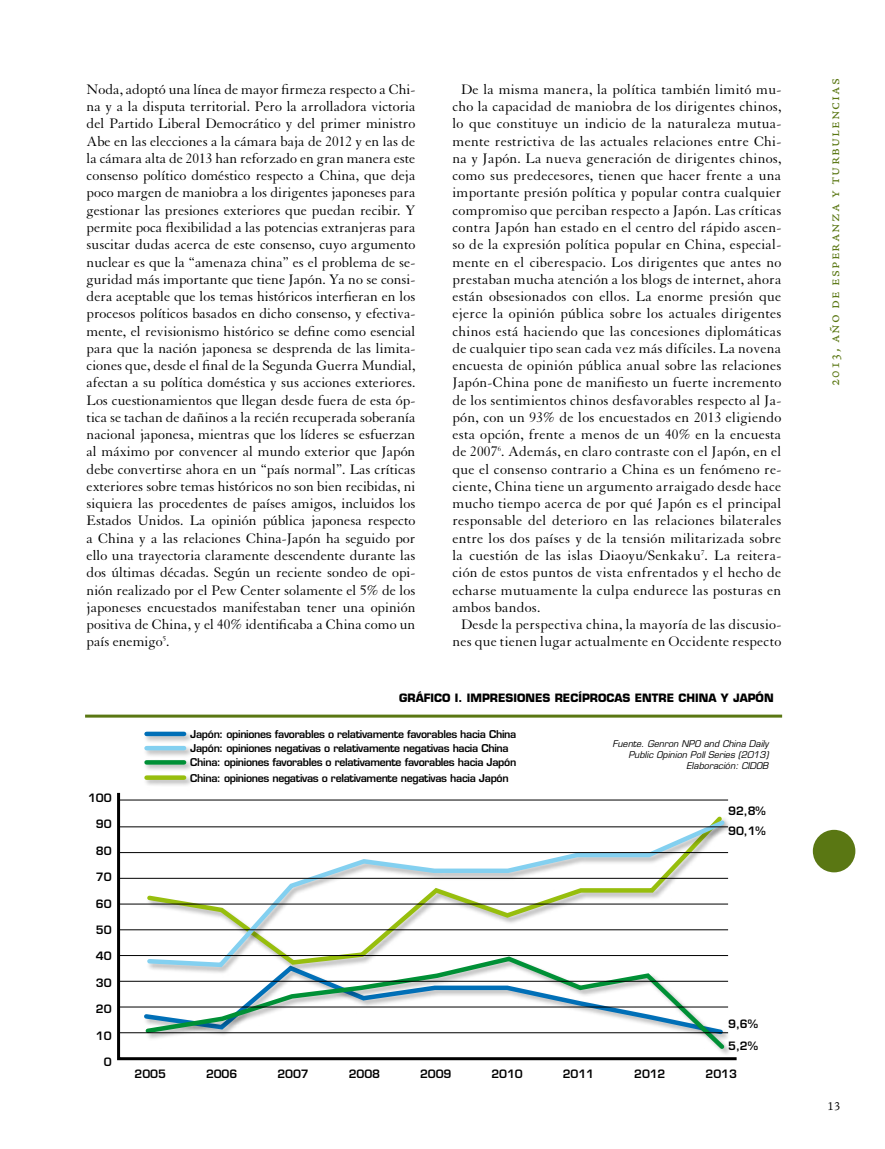
<style>
.page{position:relative;width:885px;height:1149px;background:#fff}
.page>*{position:absolute;margin:0;border:0;box-sizing:border-box;transform-origin:0 0}
.t1{font:15px/17.2px "Granjon";letter-spacing:.015em;color:#000;text-align:justify}
.t2{font:15px "Adobe Jenson Pro Lt Capt";letter-spacing:.07em;color:#5a7713}
.t3{font:12px "Adobe Jenson Pro Lt Capt";color:#000}
.t4{font:600 11.25px/20.5px "Eurostile";letter-spacing:-.01em;color:#000}
.t5{font:700 11.25px "Eurostile";color:#000}
.t6{font:600 10.5px/14.2px "Eurostile";letter-spacing:-.03em;color:#000}
.t7{font:italic 9px/10.8px "Eurostile";color:#000;text-align:right}
</style>
<div class="page">
<div style="left:812px;top:829px;width:43px;height:43px;background:#5a7713;border-radius:50%"></div>
<hr style="left:85px;top:714px;width:697px;height:3px;background:#5a7713">
<div style="left:143px;top:729px;width:57px;height:20px;background:#000;opacity:.3"></div>
<div style="left:146px;top:731px;width:38px;height:5px;background:#006fb7"></div>
<div style="left:143px;top:744px;width:57px;height:20px;background:#000;opacity:.3"></div>
<div style="left:146px;top:745px;width:38px;height:5px;background:#83d0f0"></div>
<div style="left:143px;top:758px;width:57px;height:20px;background:#000;opacity:.3"></div>
<svg style="left:146px;top:760px;width:38px;height:4px"></svg>
<div style="left:143px;top:773px;width:57px;height:20px;background:#000;opacity:.3"></div>
<svg style="left:146px;top:775px;width:38px;height:4px"></svg>
<svg style="left:117px;top:789px;width:620px;height:272px"></svg>
<p class="t1" style="left:87px;top:81px;width:330px">Noda, adoptó una línea de mayor firmeza respecto a Chi&shy;na y a la disputa territorial. Pero la arrolladora victoria del Partido Liberal Democrático y del primer ministro Abe en las elecciones a la cámara baja de 2012 y en las de la cámara alta de 2013 han reforzado en gran manera este consenso político doméstico respecto a China, que deja poco margen de maniobra a los dirigentes japoneses para gestionar las presiones exteriores que puedan recibir. Y permite poca flexibilidad a las potencias extranjeras para suscitar dudas acerca de este consenso, cuyo argumento nuclear es que la “amenaza china” es el problema de se&shy;guridad más importante que tiene Japón. Ya no se consi&shy;dera aceptable que los temas históricos interfieran en los procesos políticos basados en dicho consenso, y efectiva&shy;mente, el revisionismo histórico se define como esencial para que la nación japonesa se desprenda de las limita&shy;ciones que, desde el final de la Segunda Guerra Mundial, afectan a su política doméstica y sus acciones exteriores.<br>Los cuestionamientos que llegan desde fuera de esta óp&shy;tica se tachan de dañinos a la recién recuperada soberanía nacional japonesa, mientras que los líderes se esfuerzan al máximo por convencer al mundo exterior que Japón debe convertirse ahora en un “país normal”. Las críticas exteriores sobre temas históricos no son bien recibidas, ni siquiera las procedentes de países amigos, incluidos los Estados Unidos. La opinión pública japonesa respecto a China y a las relaciones China-Japón ha seguido por ello una trayectoria claramente descendente durante las dos últimas décadas. Según un reciente sondeo de opi&shy;nión realizado por el Pew Center solamente el 5% de los japoneses encuestados manifestaban tener una opinión positiva de China, y el 40% identificaba a China como un país enemigo<sup>5</sup>.</p>
<p class="t1" style="left:461px;top:81px;width:322px">De la misma manera, la política también limitó mu-</p>
<p class="t1" style="left:452px;top:98px;width:330px">cho la capacidad de maniobra de los dirigentes chinos,</p>
<p class="t1" style="left:452px;top:115px;width:330px">lo que constituye un indicio de la naturaleza mutua-</p>
<p class="t1" style="left:452px;top:133px;width:330px">mente restrictiva de las actuales relaciones entre Chi-</p>
<p class="t1" style="left:452px;top:150px;width:330px">na y Japón. La nueva generación de dirigentes chinos,</p>
<p class="t1" style="left:452px;top:167px;width:330px">como sus predecesores, tienen que hacer frente a una</p>
<p class="t1" style="left:452px;top:184px;width:330px">importante presión política y popular contra cualquier</p>
<p class="t1" style="left:452px;top:202px;width:330px">compromiso que perciban respecto a Japón. Las críticas</p>
<p class="t1" style="left:452px;top:219px;width:330px">contra Japón han estado en el centro del rápido ascen-</p>
<p class="t1" style="left:452px;top:236px;width:330px">so de la expresión política popular en China, especial-</p>
<p class="t1" style="left:452px;top:253px;width:330px">mente en el ciberespacio. Los dirigentes que antes no</p>
<p class="t1" style="left:452px;top:271px;width:330px">prestaban mucha atención a los blogs de internet, ahora</p>
<p class="t1" style="left:452px;top:288px;width:330px">están obsesionados con ellos. La enorme presión que</p>
<p class="t1" style="left:452px;top:305px;width:330px">ejerce la opinión pública sobre los actuales dirigentes</p>
<p class="t1" style="left:452px;top:322px;width:330px">chinos está haciendo que las concesiones diplomáticas</p>
<p class="t1" style="left:452px;top:340px;width:330px">de cualquier tipo sean cada vez más difíciles. La novena</p>
<p class="t1" style="left:452px;top:357px;width:330px">encuesta de opinión pública anual sobre las relaciones</p>
<p class="t1" style="left:452px;top:374px;width:330px">Japón-China pone de manifiesto un fuerte incremento</p>
<p class="t1" style="left:452px;top:391px;width:330px">de los sentimientos chinos desfavorables respecto al Ja-</p>
<p class="t1" style="left:452px;top:409px;width:330px">pón, con un 93% de los encuestados en 2013 eligiendo</p>
<p class="t1" style="left:452px;top:426px;width:330px">esta opción, frente a menos de un 40% en la encuesta</p>
<p class="t1" style="left:452px;top:443px;width:330px">de 2007<sup>6</sup>. Además, en claro contraste con el Japón, en el</p>
<p class="t1" style="left:452px;top:460px;width:330px">que el consenso contrario a China es un fenómeno re-</p>
<p class="t1" style="left:452px;top:478px;width:330px">ciente, China tiene un argumento arraigado desde hace</p>
<p class="t1" style="left:452px;top:495px;width:330px">mucho tiempo acerca de por qué Japón es el principal</p>
<p class="t1" style="left:452px;top:512px;width:330px">responsable del deterioro en las relaciones bilaterales</p>
<p class="t1" style="left:452px;top:529px;width:330px">entre los dos países y de la tensión militarizada sobre</p>
<p class="t1" style="left:452px;top:547px;width:330px">la cuestión de las islas Diaoyu/Senkaku<sup>7</sup>. La reitera-</p>
<p class="t1" style="left:452px;top:564px;width:330px">ción de estos puntos de vista enfrentados y el hecho de</p>
<p class="t1" style="left:452px;top:581px;width:330px">echarse mutuamente la culpa endurece las posturas en</p>
<p class="t1" style="left:452px;top:598px;width:89px">ambos bandos.</p>
<p class="t1" style="left:461px;top:616px;width:322px">Desde la perspectiva china, la mayoría de las discusio-</p>
<p class="t1" style="left:452px;top:633px;width:330px">nes que tienen lugar actualmente en Occidente respecto</p>
<p class="t4" style="left:88px;top:787px;width:25px">100</p>
<p class="t4" style="left:96px;top:813px;width:17px">90</p>
<p class="t4" style="left:96px;top:840px;width:17px">80</p>
<p class="t4" style="left:96px;top:866px;width:17px">70</p>
<p class="t4" style="left:96px;top:892px;width:17px">60</p>
<p class="t4" style="left:96px;top:919px;width:17px">50</p>
<p class="t4" style="left:96px;top:945px;width:17px">40</p>
<p class="t4" style="left:96px;top:971px;width:17px">30</p>
<p class="t4" style="left:96px;top:998px;width:17px">20</p>
<p class="t4" style="left:96px;top:1024px;width:17px">10</p>
<p class="t4" style="left:104px;top:1051px;width:9px">0</p>
<p class="t5" style="left:399px;top:691px;width:376px">GRÁFICO I. IMPRESIONES RECÍPROCAS ENTRE CHINA Y JAPÓN</p>
<p class="t7" style="left:612px;top:738px;width:157px">Fuente. Genron NPO and China Daily<br>Public Opinion Poll Series (2013)<br>Elaboración: CIDOB</p>
<p class="t6" style="left:190px;top:726px;width:327px">Japón: opiniones favorables o relativamente favorables hacia China<br>Japón: opiniones negativas o relativamente negativas hacia China<br>China: opiniones favorables o relativamente favorables hacia Japón</p>
<p class="t6" style="left:190px;top:770px;width:320px">China: opiniones negativas o relativamente negativas hacia Japón</p>
<p class="t4" style="left:728px;top:800px;width:39px">92,8%<br>90,1%</p>
<p class="t4" style="left:728px;top:1011px;width:31px;line-height:22.5px">9,6%<br>5,2%</p>
<p class="t4" style="left:135px;top:1063px;width:33px">2005</p>
<p class="t4" style="left:206px;top:1063px;width:33px">2006</p>
<p class="t4" style="left:277px;top:1063px;width:33px">2007</p>
<p class="t4" style="left:349px;top:1063px;width:33px">2008</p>
<p class="t4" style="left:420px;top:1063px;width:33px">2009</p>
<p class="t4" style="left:491px;top:1063px;width:33px">2010</p>
<p class="t4" style="left:562px;top:1063px;width:33px">2011</p>
<p class="t4" style="left:634px;top:1063px;width:33px">2012</p>
<p class="t4" style="left:705px;top:1063px;width:33px">2013</p>
<p class="t2" style="left:825px;top:386px;width:309px;rotate:-90deg">2013, año de esperanza y turbulencias</p>
<p class="t3" style="left:827px;top:1098px;width:14px">13</p>
</div>
